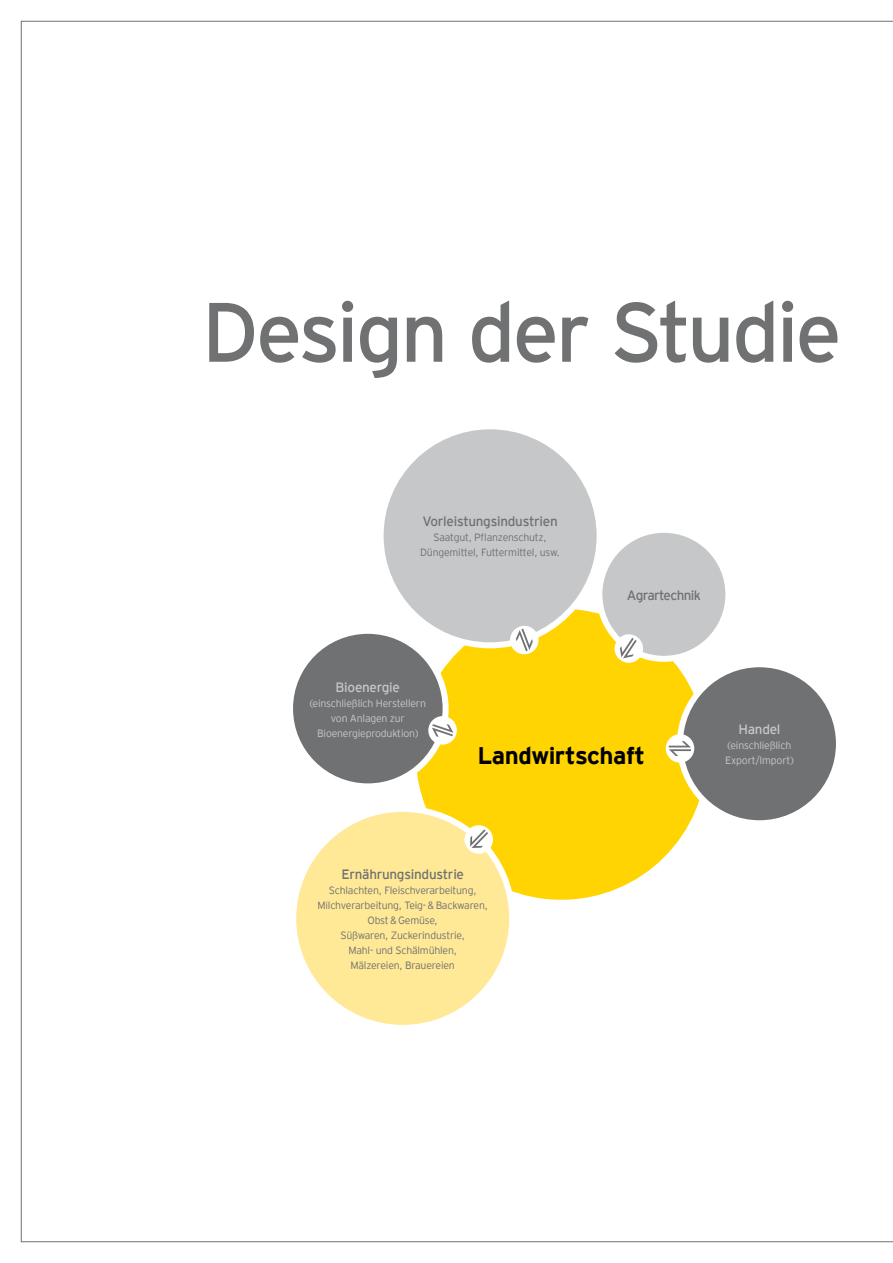
<style>
.page{position:relative;width:893px;height:1263px;background:#fff}
.page>*{position:absolute;margin:0;border:0;box-sizing:border-box;transform-origin:0 0}
.t1{font:84px "EY Interstate";letter-spacing:-.04em;color:#707172}
.t2{font:700 24px "EY Interstate";letter-spacing:-.02em;color:#000}
.t3{font:13.5px "EY Interstate";letter-spacing:-.02em;color:#707172}
.t4{font:13.5px "EY Interstate";letter-spacing:-.02em;color:#c6c7c8}
.t5{font:13.5px "EY Interstate";letter-spacing:-.05em;color:#707172}
.t6{font:300 10.5px/15px "EY Interstate";letter-spacing:-.02em;color:#707172;text-align:center}
.t7{font:300 10.5px/15px "EY Interstate";letter-spacing:-.02em;color:#c6c7c8;text-align:center}
</style>
<div class="page">
<div style="left:413px;top:606px;width:297px;height:297px;background:#ffd400;border-radius:50%"></div>
<div style="left:381px;top:426px;width:219px;height:219px;background:#c6c7c8;border-radius:50%"></div>
<div style="left:378px;top:423px;width:225px;height:225px;border:6px solid #fff;border-radius:50%"></div>
<div style="left:290px;top:631px;width:156px;height:155px;background:#707172;border-radius:50%"></div>
<div style="left:287px;top:628px;width:162px;height:161px;border:6px solid #fff;border-radius:50%"></div>
<div style="left:680px;top:664px;width:159px;height:159px;background:#707172;border-radius:50%"></div>
<div style="left:677px;top:661px;width:165px;height:165px;border:6px solid #fff;border-radius:50%"></div>
<div style="left:293px;top:809px;width:219px;height:219px;background:#ffe996;border-radius:50%"></div>
<div style="left:290px;top:806px;width:225px;height:225px;border:6px solid #fff;border-radius:50%"></div>
<div style="left:599px;top:530px;width:129px;height:129px;background:#c6c7c8;border-radius:50%"></div>
<div style="left:596px;top:527px;width:135px;height:135px;border:6px solid #fff;border-radius:50%"></div>
<div style="left:615px;top:634px;width:28px;height:29px;background:#fff;border-radius:50%"></div>
<div style="left:666px;top:734px;width:28px;height:29px;background:#fff;border-radius:50%"></div>
<div style="left:510px;top:626px;width:28px;height:28px;background:#fff;border-radius:50%"></div>
<div style="left:428px;top:716px;width:29px;height:29px;background:#fff;border-radius:50%"></div>
<div style="left:464px;top:825px;width:29px;height:29px;background:#fff;border-radius:50%"></div>
<svg style="left:516px;top:629px;width:17px;height:22px"></svg>
<svg style="left:432px;top:724px;width:21px;height:13px"></svg>
<svg style="left:669px;top:741px;width:22px;height:15px"></svg>
<svg style="left:470px;top:829px;width:18px;height:19px"></svg>
<svg style="left:620px;top:638px;width:17px;height:20px"></svg>
<h1 class="t1" style="left:202px;top:272px;width:642px">Design der Studie</h1>
<p class="t3" style="left:422px;top:512px;width:137px">Vorleistungsindustrien</p>
<p class="t6" style="left:420px;top:529px;width:141px">Saatgut, Pflanzenschutz,<br>Düngemittel, Futtermittel, usw.</p>
<p class="t5" style="left:627px;top:585px;width:75px">Agrartechnik</p>
<p class="t4" style="left:336px;top:677px;width:66px">Bioenergie</p>
<p class="t7" style="left:310px;top:695px;width:118px">(einschließlich Herstellern von Anlagen zur<br>Bioenergieproduktion)</p>
<h2 class="t2" style="left:478px;top:738px;width:169px">Landwirtschaft</h2>
<p class="t4" style="left:738px;top:720px;width:44px">Handel</p>
<p class="t7" style="left:725px;top:737px;width:70px;text-align:left">(einschließlich<br>Export/Import)</p>
<p class="t3" style="left:341px;top:864px;width:124px">Ernährungsindustrie</p>
<p class="t6" style="left:317px;top:882px;width:172px">Schlachten, Fleischverarbeitung,<br>Milchverarbeitung, Teig-&amp;Backwaren,<br>Obst&amp;Gemüse,<br>Süßwaren, Zuckerindustrie,<br>Mahl- und Schälmühlen,<br>Mälzereien, Brauereien</p>
</div>
